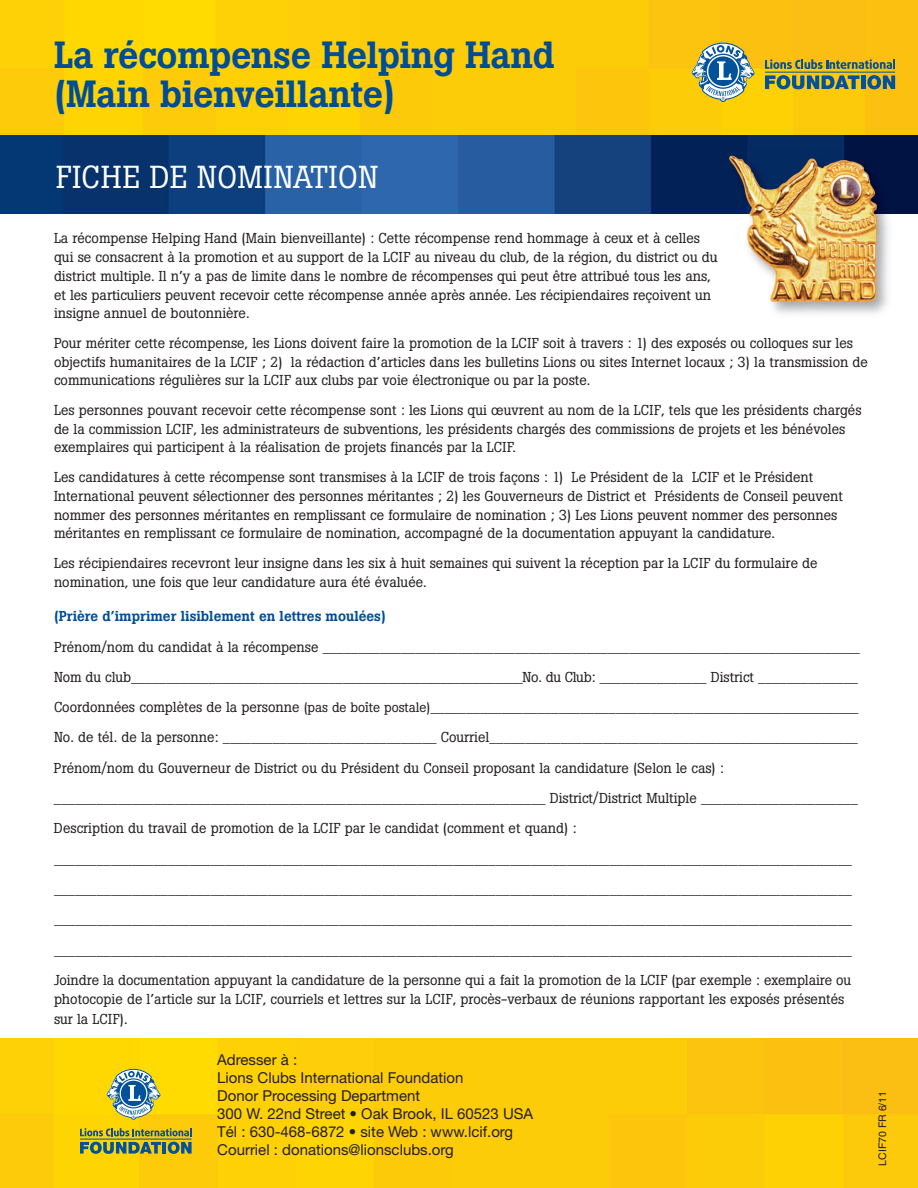
<style>
.page{position:relative;width:918px;height:1188px;background:#fff}
.page>*{position:absolute;margin:0;border:0;box-sizing:border-box;transform-origin:0 0}
.t1{font:500 37.5px/39px "Boton";letter-spacing:-.01em;color:#014d95}
.t2{font:31.5px "Boton";letter-spacing:.02em;color:#fff}
.t3{font:15px/18px "Helvetica Neue";color:#231f20}
.t4{font:14.25px/18.8px "Boton";color:#231f20}
.t5{font:500 14.25px "Boton";color:#014d95}
.t6{font:10.5px "Helvetica";color:#231f20}
.s1{font-size:13.5px}
</style>
<div class="page">
<img style="left:0;top:0;width:918px;height:135px">
<img style="left:0;top:135px;width:918px;height:79px">
<svg style="left:765px;top:59px;width:130px;height:10px"></svg>
<svg style="left:765px;top:75px;width:95px;height:14px"></svg>
<div style="left:861px;top:75px;width:5px;height:14px;background:#01529a"></div>
<svg style="left:867px;top:75px;width:28px;height:14px"></svg>
<hr style="left:765px;top:72px;width:130px;height:1px;background:#01529a">
<svg style="left:692px;top:43px;width:62px;height:59px"></svg>
<img style="left:0;top:1039px;width:918px;height:149px">
<svg style="left:107px;top:1069px;width:53px;height:51px;background:#9eb18a"></svg>
<svg style="left:80px;top:1128px;width:112px;height:8px"></svg>
<svg style="left:80px;top:1142px;width:112px;height:12px"></svg>
<hr style="left:80px;top:1139px;width:112px;height:1px;background:#01529a">
<img style="left:715px;top:143px;width:203px;height:164px">
<img style="left:726px;top:150px;width:159px;height:164px">
<h1 class="t1" style="left:54px;top:39px;width:502px">La récompense Helping Hand (Main bienveillante)</h1>
<h2 class="t2" style="left:56px;top:166px;width:324px">FICHE DE NOMINATION</h2>
<p class="t4" style="left:54px;top:230px;width:665px">La récompense Helping Hand (Main bienveillante) : Cette récompense rend hommage à ceux et à celles qui se consacrent à la promotion et au support de la LCIF au niveau du club, de la région, du district ou du district multiple. Il n’y a pas de limite dans le nombre de récompenses qui peut être attribué tous les ans, et les particuliers peuvent recevoir cette récompense année après année. Les récipiendaires reçoivent un insigne annuel de boutonnière.</p>
<p class="t4" style="left:54px;top:335px;width:815px">Pour mériter cette récompense, les Lions doivent faire la promotion de la LCIF soit à travers : 1) des exposés ou colloques sur les objectifs humanitaires de la LCIF ; 2) la rédaction d’articles dans les bulletins Lions ou sites Internet locaux ; 3) la transmission de communications régulières sur la LCIF aux clubs par voie électronique ou par la poste.</p>
<p class="t4" style="left:54px;top:402px;width:809px">Les personnes pouvant recevoir cette récompense sont : les Lions qui œuvrent au nom de la LCIF, tels que les présidents chargés de la commission LCIF, les administrateurs de subventions, les présidents chargés des commissions de projets et les bénévoles exemplaires qui participent à la réalisation de projets financés par la LCIF.</p>
<p class="t4" style="left:54px;top:469px;width:790px">Les candidatures à cette récompense sont transmises à la LCIF de trois façons : 1) Le Président de la LCIF et le Président International peuvent sélectionner des personnes méritantes ; 2) les Gouverneurs de District et Présidents de Conseil peuvent nommer des personnes méritantes en remplissant ce formulaire de nomination ; 3) Les Lions peuvent nommer des personnes méritantes en remplissant ce formulaire de nomination, accompagné de la documentation appuyant la candidature.</p>
<p class="t4" style="left:54px;top:555px;width:765px">Les récipiendaires recevront leur insigne dans les six à huit semaines qui suivent la réception par la LCIF du formulaire de nomination, une fois que leur candidature aura été évaluée.</p>
<p class="t5" style="left:54px;top:611px;width:333px">(Prière d’imprimer lisiblement en lettres moulées)</p>
<p class="t4" style="left:54px;top:633px;width:807px;line-height:30.3px">Prénom/nom du candidat à la récompense ____________________________________________________________________________ Nom du club_________________________________________________________No. du Club: _______________ District ______________ Coordonnées complètes de la personne <span class="s1">(pas de boîte postale)</span>_____________________________________________________________ No. de tél. de la personne: ______________________________ Courriel_____________________________________________________ Prénom/nom du Gouverneur de District ou du Président du Conseil proposant la candidature (Selon le cas) : _____________________________________________________________________ District/District Multiple ______________________ Description du travail de promotion de la LCIF par le candidat (comment et quand) : ________________________________________________________________________________________________________________ ________________________________________________________________________________________________________________ ________________________________________________________________________________________________________________ ________________________________________________________________________________________________________________ Joindre la documentation appuyant la candidature de la personne qui a fait la promotion de la LCIF (par exemple : exemplaire ou</p>
<p class="t4" style="left:54px;top:991px;width:792px;line-height:19.5px">photocopie de l’article sur la LCIF, courriels et lettres sur la LCIF, procès-verbaux de réunions rapportant les exposés présentés sur la LCIF).</p>
<p class="t3" style="left:217px;top:1052px;width:318px">Adresser à :<br>Lions Clubs International Foundation<br>Donor Processing Department<br>300 W. 22nd Street • Oak Brook, IL 60523 USA Tél : 630-468-6872 • site Web : www.lcif.org Courriel : donations@lionsclubs.org</p>
<p class="t6" style="left:879px;top:1166px;width:76px;rotate:-90deg">LCIF70 FR 6/11</p>
</div>
